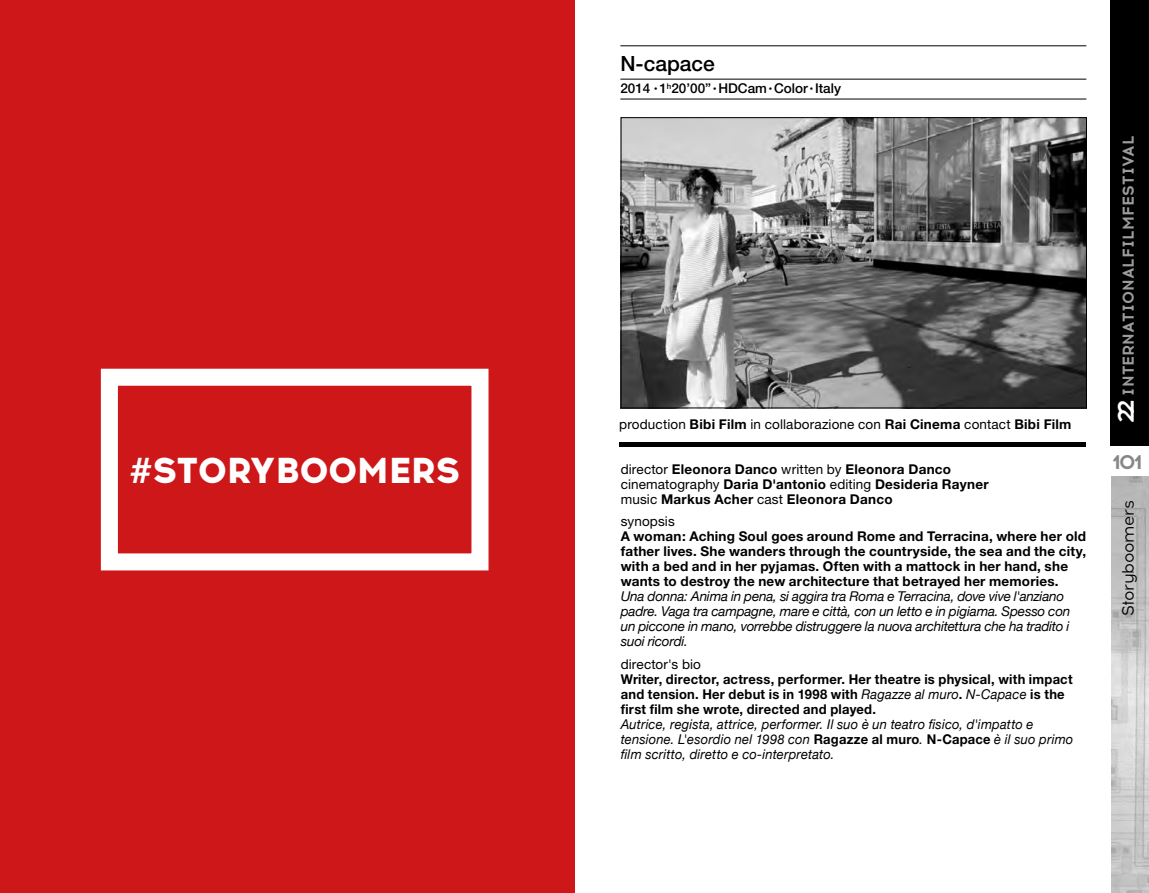
<style>
.page{position:relative;width:1149px;height:893px;background:#fff}
.page>*{position:absolute;margin:0;border:0;box-sizing:border-box;transform-origin:0 0}
.t1{font:800 36px "Acrom";letter-spacing:-.02em;color:#fff}
.t2{font:500 21px "Helvetica Neue";color:#000}
.t3{font:700 20.25px "Acrom";color:#878786}
.t4{font:16.5px "Acrom";letter-spacing:-.025em;color:#000}
.t5{font:700 15.75px "Acrom";letter-spacing:.01em;color:#9c9c9c}
.t6{font:700 13.5px/15px "Helvetica Neue";letter-spacing:.015em;color:#000}
.t7{font:italic 13.5px/15px "Helvetica Neue";letter-spacing:-.01em;color:#000}
.t8{font:italic 13.5px/15px "Helvetica Neue";letter-spacing:.015em;color:#000;scale:.96 1}
.t9{font:700 13.5px/15px "Helvetica Neue";letter-spacing:.015em;color:#000;scale:.96 1}
.t10{font:13.5px "Helvetica Neue";letter-spacing:.01em;color:#000}
.t11{font:500 13.5px "Helvetica Neue";color:#000}
.s1{font-weight:700}
.s2{font-weight:400}
.s3{font-weight:400;font-style:italic}
.s4{font-weight:700;font-style:normal}
.s5{font-size:22.5px;color:#fff}
</style>
<div class="page">
<div style="left:1110px;top:0;width:38px;height:446px;background:#000"></div>
<img style="left:1111px;top:477px;width:37px;height:416px">
<div style="left:619px;top:442px;width:466px;height:5px;background:#000"></div>
<hr style="left:620px;top:46px;width:465px;height:1px;background:#000">
<hr style="left:620px;top:79px;width:465px;height:1px;background:#000">
<hr style="left:620px;top:99px;width:465px;height:1px;background:#000">
<img style="left:622px;top:119px;width:462px;height:287px">
<div style="left:620px;top:117px;width:466px;height:291px;border:1px solid #000"></div>
<div style="left:0;top:0;width:574px;height:893px;background:#cd1719"></div>
<div style="left:101px;top:369px;width:387px;height:201px;border:17px solid #fff"></div>
<h1 class="t1" style="left:129px;top:444px;width:333px">#STORYBOOMERS</h1>
<h2 class="t2" style="left:620px;top:51px;width:96px">N-capace</h2>
<p class="t11" style="left:620px;top:80px;width:222px">2014 <sup>•</sup> 1<sup>h</sup>20’00” <sup>•</sup> HDCam <sup>•</sup> Color <sup>•</sup> Italy</p>
<p class="t10" style="left:619px;top:416px;width:453px">production <span class="s1">Bibi Film</span> in collaborazione con <span class="s1">Rai Cinema</span> contact <span class="s1">Bibi Film</span></p>
<p class="t6" style="left:620px;top:461px;width:369px"><span class="s2">director</span> Eleonora Danco <span class="s2">written by</span> Eleonora Danco <span class="s2">cinematography</span> Daria D'antonio <span class="s2">editing</span> Desideria Rayner <span class="s2">music</span> Markus Acher <span class="s2">cast</span> Eleonora Danco</p>
<p class="t10" style="left:620px;top:513px;width:55px">synopsis</p>
<p class="t6" style="left:620px;top:529px;width:466px">A woman: Aching Soul goes around Rome and Terracina, where her old father lives. She wanders through the countryside, the sea and the city, with a bed and in her pyjamas. Often with a mattock in her hand, she wants to destroy the new architecture that betrayed her memories.</p>
<p class="t7" style="left:620px;top:590px;width:451px">Una donna: Anima in pena, si aggira tra Roma e Terracina, dove vive l'anziano padre. Vaga tra campagne, mare e città, con un letto e in pigiama. Spesso con un piccone in mano, vorrebbe distruggere la nuova architettura che ha tradito i suoi ricordi.</p>
<p class="t10" style="left:620px;top:656px;width:82px">director's bio</p>
<p class="t9" style="left:620px;top:671px;width:472px">Writer, director, actress, performer. Her theatre is physical, with impact and tension. Her debut is in 1998 with <span class="s3">Ragazze al muro</span>. <span class="s3">N-Capace</span> is the first film she wrote, directed and played.</p>
<p class="t8" style="left:620px;top:717px;width:473px">Autrice, regista, attrice, performer. Il suo è un teatro fisico, d'impatto e tensione. L'esordio nel 1998 con <span class="s4">Ragazze al muro</span>. <span class="s4">N-Capace</span> è il suo primo film scritto, diretto e co-interpretato.</p>
<p class="t5" style="left:1116px;top:423px;width:288px;rotate:-90deg"><span class="s5">22</span> INTERNATIONALFILMFESTIVAL</p>
<h3 class="t3" style="left:1111px;top:448px;width:32px">101</h3>
<p class="t4" style="left:1116px;top:616px;width:117px;rotate:-90deg">Storyboomers</p>
</div>
